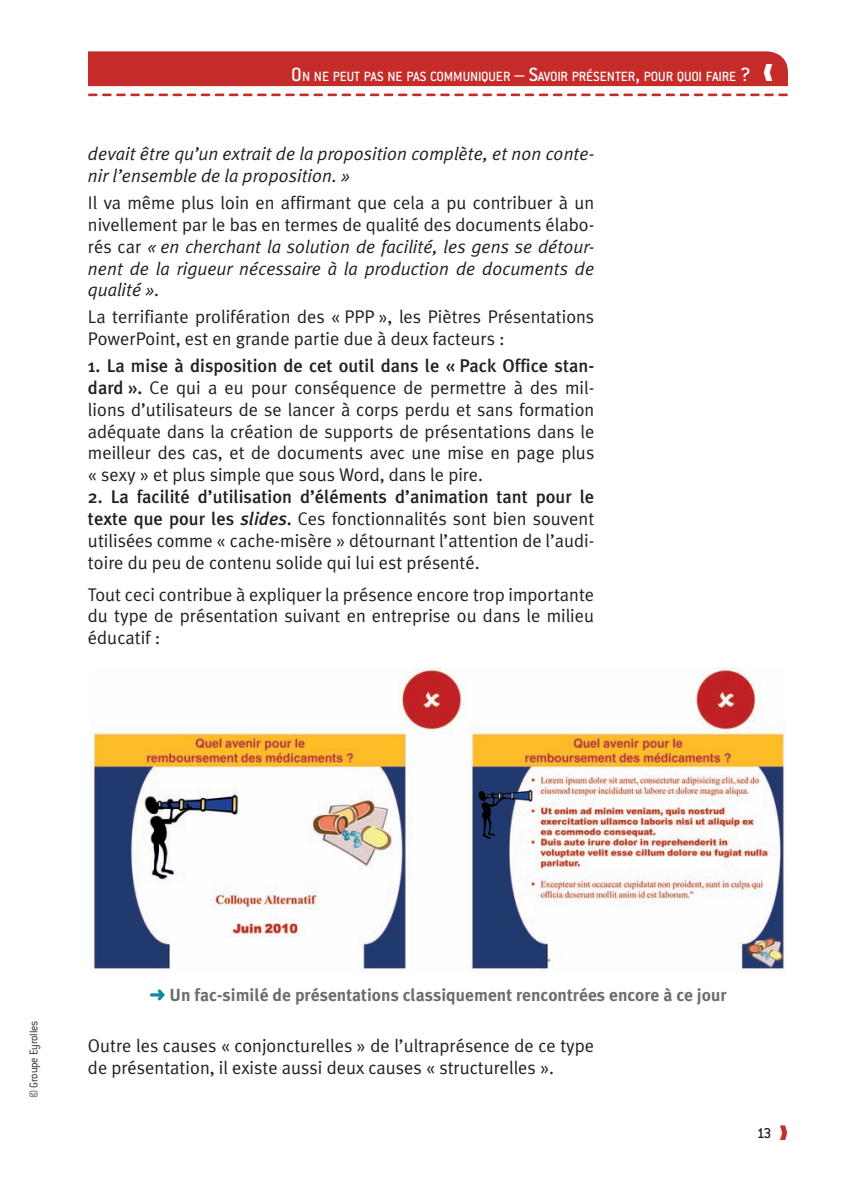
<style>
.page{position:relative;width:844px;height:1189px;background:#fff}
.page>*{position:absolute;margin:0;border:0;box-sizing:border-box;transform-origin:0 0}
.t1{font:18.38px/21.9px "Meta Plus Normal";color:#231f20;text-align:justify}
.t2{font:500 18.38px "Meta Plus";color:#231f20}
.t3{font:italic 18.38px/21.9px "Meta Plus Normal";color:#231f20}
.t4{font:700 17.5px "Meta Plus";color:#6c6d70}
.t5{font:500 15.75px "Conduit ITC";color:#231f20}
.t6{font:500 14.7px "Conduit ITC";color:#fff}
.t7{font:300 12.25px "Conduit ITC";letter-spacing:-.015em;color:#231f20;scale:.95 1}
.s1{font-size:21px}
.s2{font-style:italic}
.s3{font-family:"Meta Plus";font-weight:500}
.s4{font-family:"Meta Plus";font-weight:500;font-style:italic}
.s5{color:#1289a4}
</style>
<div class="page">
<svg style="left:89px;top:94px;width:697px;height:2px"></svg>
<img style="left:90px;top:668px;width:695px;height:304px">
<div style="left:88px;top:51px;width:699px;height:35px;background:#c52b29"></div>
<p class="t6" style="left:291px;top:68px;width:461px"><span class="s1">O</span> n ne peut pas ne pas communiquer <span class="s1">– S</span>avoir présenter<span class="s1">,</span> pour quoi faire <span class="s1">?</span></p>
<p class="t3" style="left:88px;top:143px;width:507px">devait être qu’un extrait de la proposition complète, et non conte&shy;nir l’ensemble de la proposition. »</p>
<p class="t1" style="left:88px;top:191px;width:508px">Il va même plus loin en affirmant que cela a pu contribuer à un nivellement par le bas en termes de qualité des documents élabo&shy;rés car <span class="s2">« en cherchant la solution de facilité, les gens se détour&shy;nent de la rigueur nécessaire à la production de documents de qualité ».</span></p>
<p class="t1" style="left:88px;top:306px;width:507px">La terrifiante prolifération des « PPP », les Piètres Présentations<br>PowerPoint, est en grande partie due à deux facteurs :</p>
<p class="t2" style="left:88px;top:355px;width:507px">1. La mise à disposition de cet outil dans le « Pack Office stan-</p>
<p class="t1" style="left:88px;top:376px;width:508px"><span class="s3">dard ».</span> Ce qui a eu pour conséquence de permettre à des mil&shy;lions d’utilisateurs de se lancer à corps perdu et sans formation adéquate dans la création de supports de présentations dans le meilleur des cas, et de documents avec une mise en page plus « sexy » et plus simple que sous Word, dans le pire.</p>
<p class="t2" style="left:88px;top:486px;width:507px">2. La facilité d’utilisation d’éléments d’animation tant pour le</p>
<p class="t1" style="left:88px;top:507px;width:508px"><span class="s3">texte que pour les</span> <span class="s4">slides</span><span class="s3">.</span> Ces fonctionnalités sont bien souvent utilisées comme « cache-misère » détournant l’attention de l’audi&shy;toire du peu de contenu solide qui lui est présenté.</p>
<p class="t1" style="left:88px;top:583px;width:507px">Tout ceci contribue à expliquer la présence encore trop importante du type de présentation suivant en entreprise ou dans le milieu éducatif :</p>
<p class="t7" style="left:27px;top:1098px;width:83px;rotate:-90deg">© Groupe Eyrolles</p>
<p class="t4" style="left:149px;top:984px;width:578px"><span class="s5">➜</span> Un fac-similé de présentations classiquement rencontrées encore à ce jour</p>
<p class="t1" style="left:88px;top:1035px;width:507px">Outre les causes « conjoncturelles » de l’ultraprésence de ce type de présentation, il existe aussi deux causes « structurelles ».</p>
<p class="t5" style="left:756px;top:1124px;width:16px">13</p>
</div>
